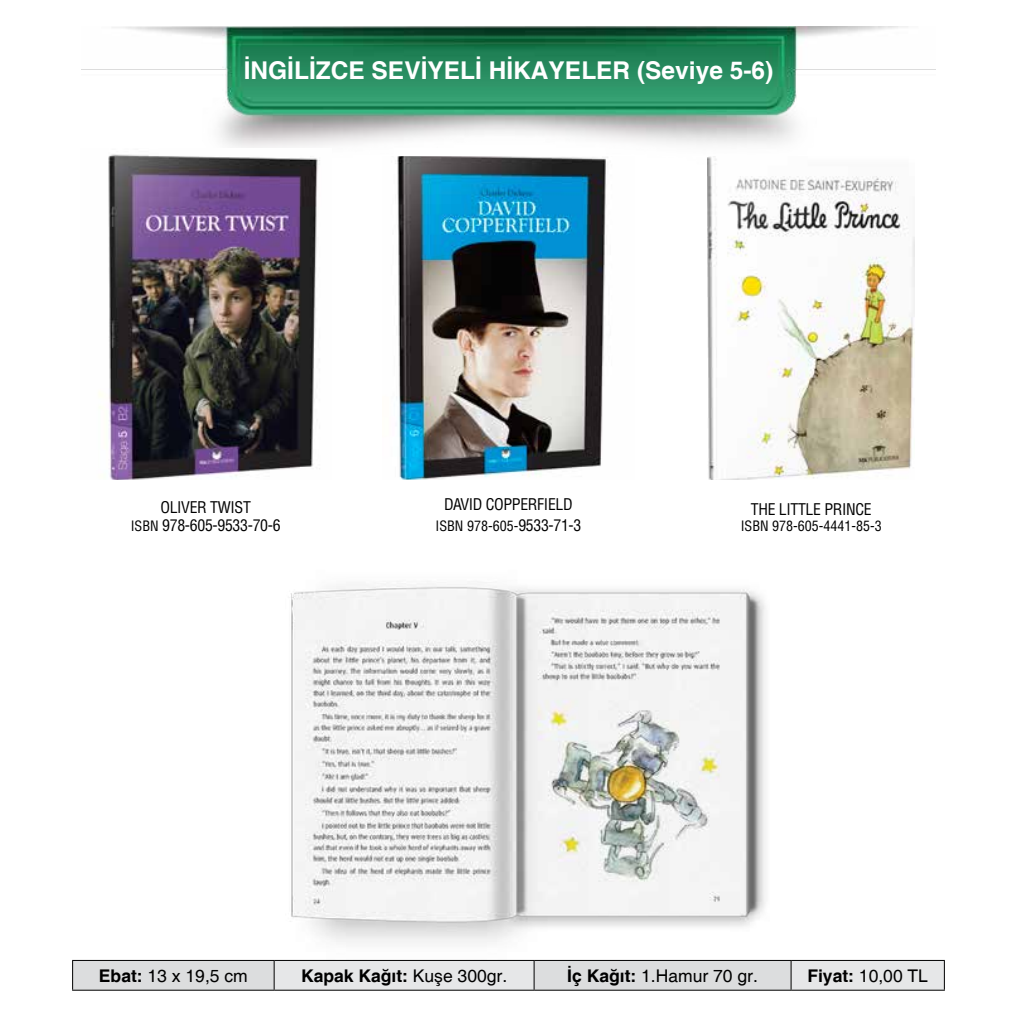
<style>
.page{position:relative;width:1017px;height:1017px;background:#fff}
.page>*{position:absolute;margin:0;border:0;box-sizing:border-box;transform-origin:0 0}
.t1{font:700 24.5px "Helvetica";color:#fff}
.t2{font:17.5px "Helvetica";color:#000}
.t3{font:700 17.5px "Helvetica";color:#000}
.t4{font:15.75px/18.9px "Helvetica Cond Normal Tr";letter-spacing:-.02em;color:#000;text-align:center}
.t5{font:14px "Helvetica Cond Normal Tr";color:#000}
.s1{font-size:14px}
.s2{font-size:15.75px}
.s3{font-weight:700}
.s4{font-weight:400}
</style>
<div class="page">
<img style="left:82px;top:27px;width:853px;height:144px">
<img style="left:383px;top:156px;width:251px;height:324px">
<img style="left:708px;top:156px;width:207px;height:324px">
<img style="left:82px;top:149px;width:249px;height:331px">
<img style="left:278px;top:584px;width:498px;height:376px">
<svg style="left:72px;top:960px;width:873px;height:30px;background:#d6d7d7"></svg>
<hr style="left:72px;top:990px;width:202px;height:1px;background:#000">
<hr style="left:274px;top:990px;width:260px;height:1px;background:#000">
<hr style="left:534px;top:990px;width:257px;height:1px;background:#000">
<hr style="left:791px;top:990px;width:154px;height:1px;background:#000">
<h1 class="t1" style="left:244px;top:56px;width:531px">İNGİLİZCE SEVİYELİ HİKAYELER (Seviye 5-6)</h1>
<p class="t4" style="left:131px;top:497px;width:151px">OLIVER TWIST<br><span class="s1">ISBN</span> 978-605-9533-70-6</p>
<p class="t4" style="left:444px;top:495px;width:130px">DAVID COPPERFIELD</p>
<p class="t5" style="left:435px;top:518px;width:147px">ISBN 978-605-<span class="s2">9533-71-3</span></p>
<p class="t4" style="left:751px;top:499px;width:122px">THE LITTLE PRINCE</p>
<p class="t5" style="left:741px;top:518px;width:143px">ISBN 978-605-4441-85-3</p>
<p class="t2" style="left:99px;top:965px;width:150px"><span class="s3">Ebat:</span> 13 x 19,5 cm</p>
<p class="t3" style="left:301px;top:965px;width:208px">Kapak Kağıt: <span class="s4">Kuşe 300gr.</span></p>
<p class="t2" style="left:567px;top:965px;width:192px"><span class="s3">İç Kağıt:</span> 1.Hamur 70 gr.</p>
<p class="t2" style="left:807px;top:965px;width:122px"><span class="s3">Fiyat:</span> 10,00 TL</p>
</div>
